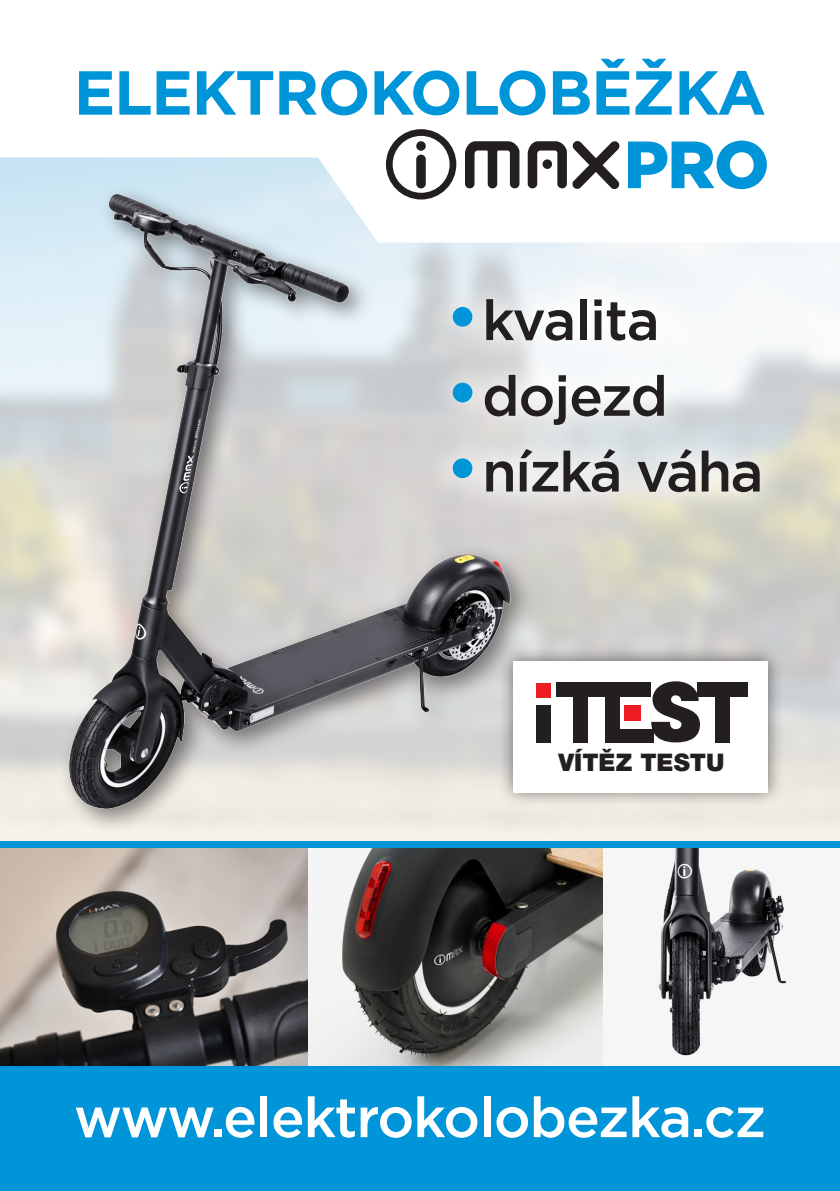
<style>
.page{position:relative;width:840px;height:1191px;background:#fff}
.page>*{position:absolute;margin:0;border:0;box-sizing:border-box;transform-origin:0 0}
.t1{font:700 62px "Gotham";letter-spacing:-.02em;color:#0095d9}
.t2{font:500 56px "Gotham";letter-spacing:-.03em;color:#231f20}
.t3{font:500 56px "Gotham";letter-spacing:-.02em;color:#fff}
.t4{font:900 24.2px "Helvetica Neue LT Pro";color:#231f20}
.s1{font-weight:700;font-size:66px;color:#0095d9}
</style>
<div class="page">
<svg style="left:0;top:140px;width:767px;height:102px"></svg>
<img style="left:32px;top:140px;width:503px;height:701px">
<div style="left:422px;top:269px;width:368px;height:254px;background:#fff;opacity:.75"></div>
<img style="left:307px;top:848px;width:296px;height:218px">
<img style="left:0;top:848px;width:307px;height:218px">
<img style="left:603px;top:848px;width:236px;height:208px">
<svg style="left:627px;top:141px;width:139px;height:48px"></svg>
<svg style="left:464px;top:141px;width:55px;height:47px"></svg>
<svg style="left:527px;top:141px;width:92px;height:48px"></svg>
<div style="left:542px;top:159px;width:9px;height:10px;background:#231f20;border-radius:50%"></div>
<svg style="left:386px;top:129px;width:70px;height:70px"></svg>
<div style="left:0;top:1066px;width:839px;height:125px;background:#0095d9"></div>
<div style="left:497px;top:645px;width:285px;height:162px;background:#231f20;opacity:.6"></div>
<div style="left:513px;top:661px;width:254px;height:131px;background:#fff"></div>
<div style="left:535px;top:683px;width:15px;height:14px;background:#ee1d23"></div>
<div style="left:535px;top:705px;width:15px;height:37px;background:#231f20"></div>
<div style="left:573px;top:682px;width:14px;height:60px;background:#231f20"></div>
<div style="left:604px;top:682px;width:15px;height:60px;background:#231f20"></div>
<div style="left:715px;top:682px;width:14px;height:60px;background:#231f20"></div>
<div style="left:604px;top:729px;width:48px;height:13px;background:#231f20"></div>
<div style="left:555px;top:682px;width:95px;height:15px;background:#231f20"></div>
<div style="left:696px;top:682px;width:51px;height:15px;background:#231f20"></div>
<div style="left:624px;top:705px;width:16px;height:15px;background:#ee1d23"></div>
<svg style="left:651px;top:681px;width:48px;height:61px"></svg>
<div style="left:0;top:841px;width:839px;height:7px;background:#0095d9"></div>
<p class="t1" style="left:74px;top:52px;width:693px">ELEKTROKOLOBĚŽKA</p>
<p class="t2" style="left:446px;top:283px;width:215px"><span class="s1">•</span> kvalita</p>
<p class="t2" style="left:446px;top:359px;width:223px"><span class="s1">•</span> dojezd</p>
<p class="t2" style="left:446px;top:435px;width:319px"><span class="s1">•</span> nízká váha</p>
<p class="t4" style="left:558px;top:747px;width:167px">VÍTĚZ TESTU</p>
<p class="t3" style="left:74px;top:1080px;width:693px">www.elektrokolobezka.cz</p>
</div>
